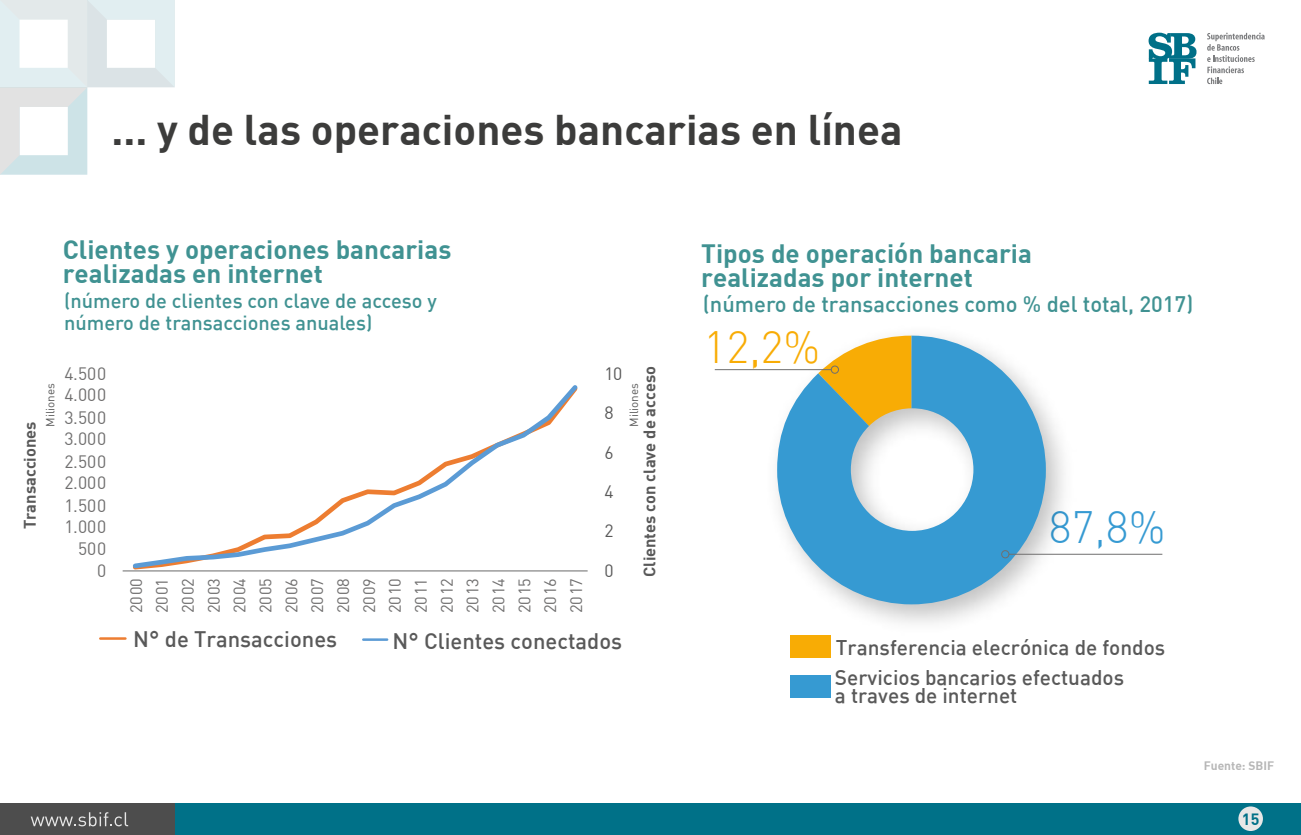
<style>
.page{position:relative;width:1301px;height:835px;background:#fff}
.page>*{position:absolute;margin:0;border:0;box-sizing:border-box;transform-origin:0 0}
.t1{font:300 44.4px "DIN";color:#369ad2}
.t2{font:300 44.4px "DIN";color:#f8ac05}
.t3{font:42px "DIN Bold";color:#3c3c3b}
.t4{font:26px/24px "DIN Bold";color:#409292}
.t5{font:500 22px "DIN";color:#409292}
.t6{font:500 22px "DIN";color:#595959}
.t7{font:500 20.8px/30.2px "DIN";color:#595959}
.t8{font:500 20px/22px "DIN";color:#409292}
.t9{font:17.6px "DIN";letter-spacing:.015em;color:#706f6f}
.t10{font:17.6px "DIN";color:#595959}
.t11{font:16.4px/25.8px "DIN";letter-spacing:-.02em;color:#706f6f;text-align:justify}
.t12{font:16.4px "DIN Bold";color:#595959}
.t13{font:16px "DIN Bold";color:#007188}
.t14{font:12px "DIN Bold";color:#b7b7b7}
.t15{font:11.6px "DIN";color:#595959}
</style>
<div class="page">
<div style="left:0;top:803px;width:1300px;height:31px;background:#007188"></div>
<div style="left:0;top:803px;width:175px;height:31px;background:#4d4d4d"></div>
<svg style="left:31px;top:812px;width:97px;height:14px"></svg>
<svg style="left:0;top:0;width:175px;height:175px"></svg>
<div style="left:1238px;top:806px;width:24px;height:24px;background:#e7e7e7;border-radius:50%"></div>
<svg style="left:1148px;top:33px;width:48px;height:51px"></svg>
<svg style="left:1207px;top:33px;width:57px;height:51px"></svg>
<hr style="left:123px;top:570px;width:464px;height:1px;background:#808080">
<svg style="left:130px;top:385px;width:451px;height:186px"></svg>
<hr style="left:100px;top:637px;width:25px;height:2px;background:#ed7d31">
<hr style="left:363px;top:638px;width:24px;height:2px;background:#5b9bd5">
<div style="left:790px;top:635px;width:40px;height:23px;background:#f8ac05"></div>
<div style="left:790px;top:674px;width:41px;height:23px;background:#369ad2"></div>
<img style="left:755px;top:370px;width:329px;height:273px">
<svg style="left:777px;top:335px;width:268px;height:269px;fill:#369ad2"></svg>
<hr style="left:714px;top:369px;width:117px;height:1px;background:#706f6f">
<div style="left:830px;top:365px;width:8px;height:8px;border:1px solid #706f6f;border-radius:50%"></div>
<hr style="left:1008px;top:554px;width:154px;height:1px;background:#706f6f">
<div style="left:1001px;top:550px;width:8px;height:8px;border:1px solid #706f6f;border-radius:50%"></div>
<h2 class="t3" style="left:111px;top:102px;width:792px">... y de las operaciones bancarias en línea</h2>
<p class="t4" style="left:63px;top:236px;width:390px">Clientes y operaciones bancarias realizadas en internet</p>
<p class="t8" style="left:64px;top:289px;width:374px">(número de clientes con clave de acceso y número de transacciones anuales)</p>
<p class="t12" style="left:19px;top:529px;width:109px;rotate:-90deg">Transacciones</p>
<p class="t15" style="left:43px;top:427px;width:45px;rotate:-90deg">Miliones</p>
<p class="t9" style="left:64px;top:362px;width:43px">4.500</p>
<p class="t9" style="left:64px;top:384px;width:43px">4.000</p>
<p class="t9" style="left:64px;top:406px;width:43px">3.500</p>
<p class="t9" style="left:64px;top:428px;width:43px">3.000</p>
<p class="t9" style="left:64px;top:450px;width:43px">2.500</p>
<p class="t9" style="left:64px;top:472px;width:43px">2.000</p>
<p class="t9" style="left:64px;top:494px;width:43px">1.500</p>
<p class="t9" style="left:64px;top:516px;width:43px">1.000</p>
<p class="t9" style="left:78px;top:537px;width:30px">500</p>
<p class="t9" style="left:97px;top:559px;width:11px">0</p>
<p class="t10" style="left:604px;top:362px;width:19px">10</p>
<p class="t10" style="left:604px;top:401px;width:11px">8</p>
<p class="t10" style="left:604px;top:441px;width:11px">6</p>
<p class="t10" style="left:604px;top:480px;width:11px">4</p>
<p class="t11" style="left:123px;top:612px;width:36px;rotate:-90deg">2000<br>2001<br>2002<br>2003<br>2004<br>2005<br>2006<br>2007<br>2008<br>2009<br>2010<br>2011<br>2012<br>2013<br>2014<br>2015<br>2016<br>2017</p>
<p class="t10" style="left:604px;top:519px;width:11px">2</p>
<p class="t10" style="left:604px;top:559px;width:11px">0</p>
<p class="t6" style="left:133px;top:625px;width:205px">N° de Transacciones</p>
<p class="t6" style="left:392px;top:626px;width:231px">N° Clientes conectados</p>
<p class="t12" style="left:638px;top:577px;width:212px;rotate:-90deg">Clientes con clave de acceso</p>
<p class="t15" style="left:626px;top:427px;width:45px;rotate:-90deg">Miliones</p>
<p class="t4" style="left:701px;top:240px;width:332px">Tipos de operación bancaria realizadas por internet</p>
<p class="t5" style="left:702px;top:290px;width:492px">(número de transacciones como % del total, 2017)</p>
<h1 class="t2" style="left:703px;top:320px;width:118px">12,2%</h1>
<h1 class="t1" style="left:1048px;top:499px;width:118px">87,8%</h1>
<p class="t7" style="left:834px;top:631px;width:332px">Transferencia elecrónica de fondos<br>Servicios bancarios efectuados</p>
<p class="t7" style="left:834px;top:679px;width:184px">a traves de internet</p>
<p class="t14" style="left:1203px;top:757px;width:72px">Fuente: SBIF</p>
<p class="t13" style="left:1241px;top:808px;width:19px">15</p>
</div>
